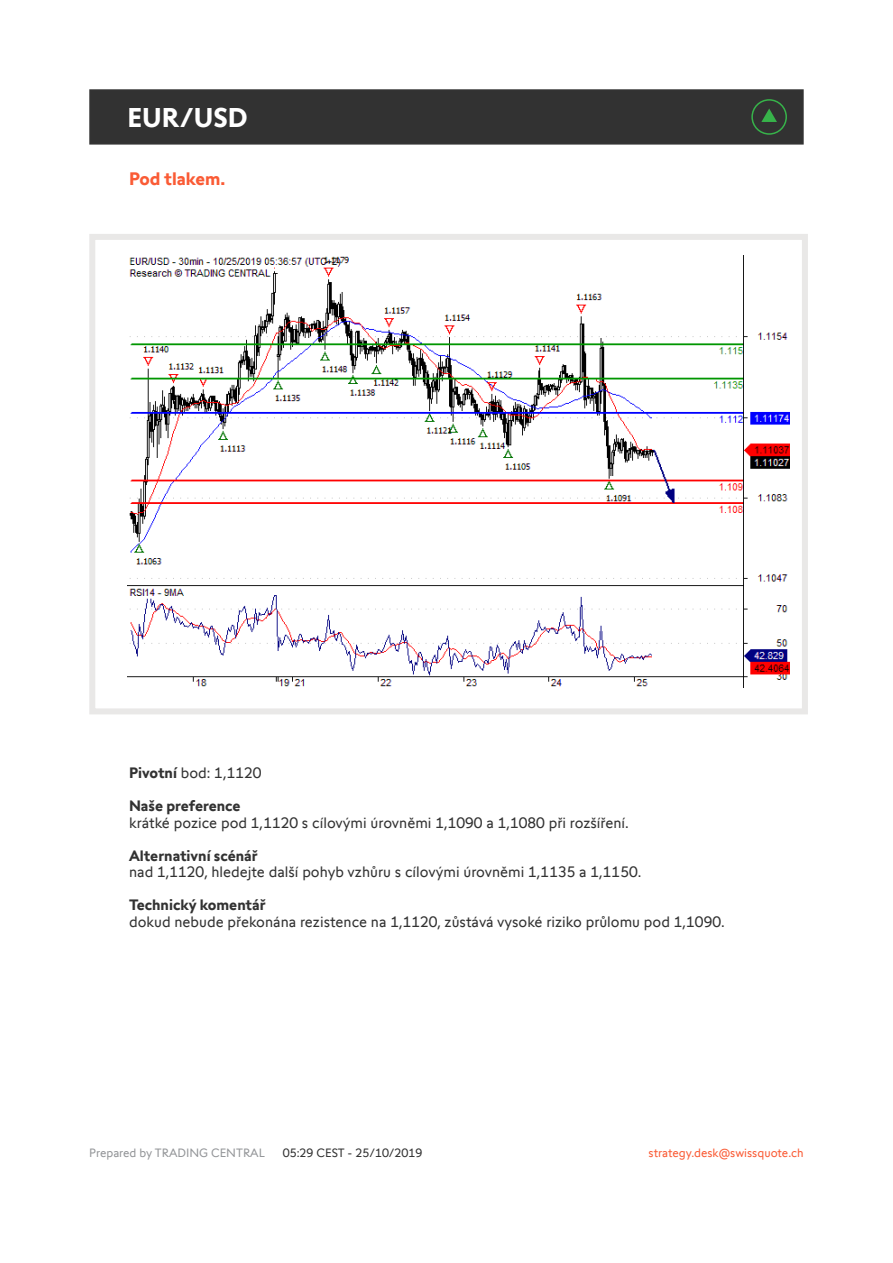
<style>
.page{position:relative;width:893px;height:1263px;background:#fff}
.page>*{position:absolute;margin:0;border:0;box-sizing:border-box;transform-origin:0 0}
.t1{font:700 27px "Swissquote CT";color:#fff}
.t2{font:700 18px "Swissquote CT";color:#fa5b35}
.t3{font:15px "Swissquote CT";color:#323232}
.t4{font:700 15px "Swissquote CT";color:#323232}
.t5{font:12px "Swissquote CT";color:#fa5b35}
.t6{font:12px "Swissquote CT";color:#939598}
.t7{font:12px "Swissquote CT";color:#323232}
.s1{font-weight:700}
</style>
<div class="page">
<div style="left:89px;top:234px;width:719px;height:480px;border:6px solid #e9e8e7"></div>
<div style="left:89px;top:89px;width:715px;height:56px;background:#323232;border:2px solid #323232"></div>
<img style="left:128px;top:255px;width:661px;height:432px">
<svg style="left:751px;top:99px;width:36px;height:36px"></svg>
<h1 class="t1" style="left:128px;top:101px;width:122px">EUR/USD</h1>
<p class="t2" style="left:129px;top:168px;width:98px">Pod tlakem.</p>
<p class="t3" style="left:129px;top:764px;width:134px"><span class="s1">Pivotní</span> bod: 1,1120</p>
<p class="t4" style="left:129px;top:797px;width:113px">Naše preference</p>
<p class="t3" style="left:129px;top:814px;width:501px">krátké pozice pod 1,1120 s cílovými úrovněmi 1,1090 a 1,1080 při rozšíření.</p>
<p class="t4" style="left:129px;top:846px;width:130px">Alternativní scénář</p>
<p class="t3" style="left:129px;top:863px;width:514px">nad 1,1120, hledejte další pohyb vzhůru s cílovými úrovněmi 1,1135 a 1,1150.</p>
<p class="t4" style="left:129px;top:896px;width:138px">Technický komentář</p>
<p class="t3" style="left:129px;top:913px;width:597px">dokud nebude překonána rezistence na 1,1120, zůstává vysoké riziko průlomu pod 1,1090.</p>
<p class="t6" style="left:89px;top:1145px;width:177px">Prepared by TRADING CENTRAL</p>
<p class="t7" style="left:283px;top:1145px;width:141px">05:29 CEST - 25/10/2019</p>
<p class="t5" style="left:649px;top:1145px;width:157px">strategy.desk@swissquote.ch</p>
</div>
